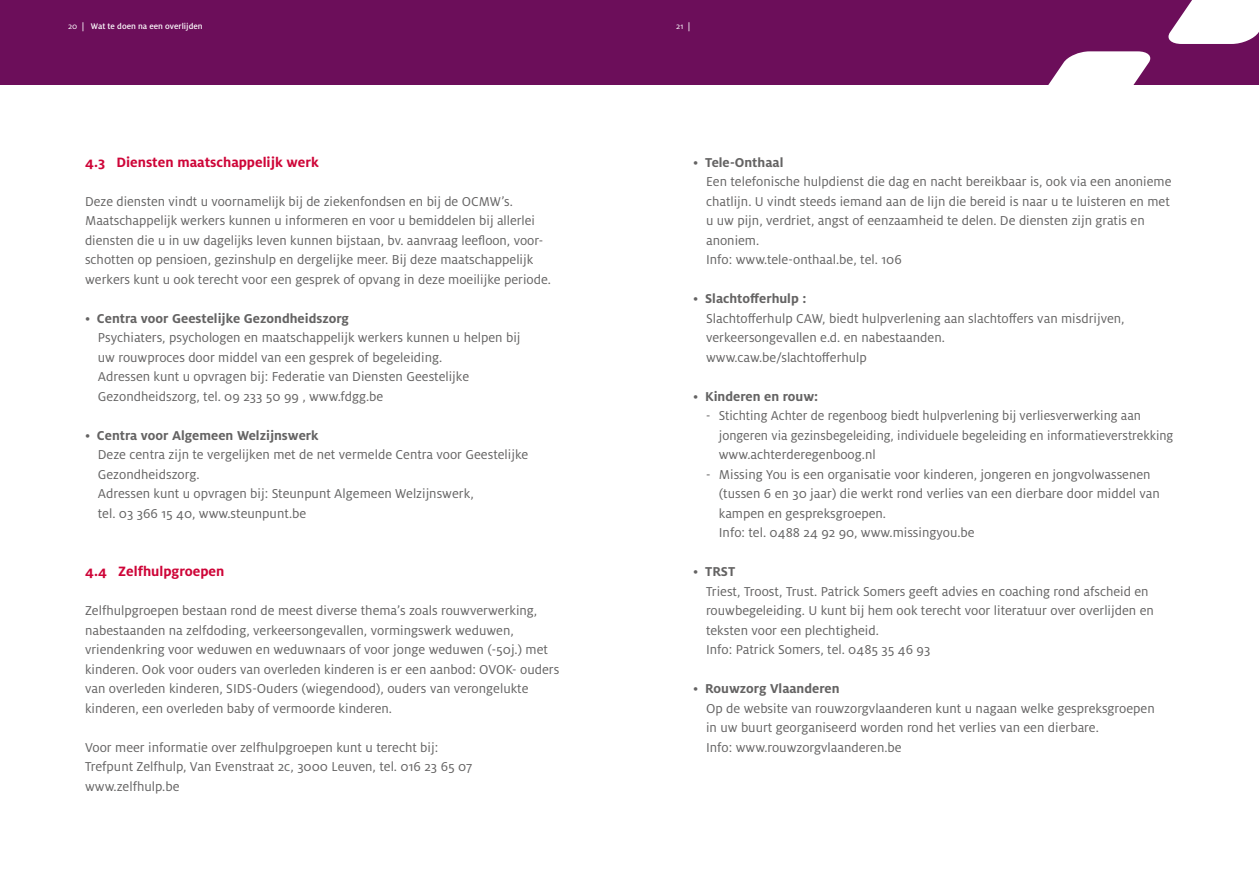
<style>
.page{position:relative;width:1259px;height:893px;background:#fff}
.page>*{position:absolute;margin:0;border:0;box-sizing:border-box;transform-origin:0 0}
.t1{font:700 15px "Milo OT";color:#ce0538}
.t2{font:14.25px/19.5px "Milo OT";color:#646363}
.t3{font:700 14.25px "Milo OT";color:#646363}
.t4{font:500 9px "Milo OT";color:#fff}
.t5{font:9px "Milo OT";color:#fff}
.s1{font-weight:400}
.s2{font-weight:500}
.s3{font-weight:700}
</style>
<div class="page">
<div style="left:629px;top:0;width:630px;height:85px;background:#6c0e5a"></div>
<svg style="left:1048px;top:51px;width:103px;height:34px"></svg>
<svg style="left:1168px;top:0;width:91px;height:44px;background:#eadde8"></svg>
<div style="left:0;top:0;width:629px;height:85px;background:#6c0e5a"></div>
<p class="t4" style="left:68px;top:21px;width:136px"><span class="s1">20</span> | Wat te doen na een overlijden</p>
<p class="t5" style="left:676px;top:21px;width:16px">21 <span class="s2">|</span></p>
<p class="t1" style="left:85px;top:153px;width:235px">4.3 Diensten maatschappelijk werk</p>
<p class="t2" style="left:85px;top:191px;width:467px">Deze diensten vindt u voornamelijk bij de ziekenfondsen en bij de OCMW’s.<br>Maatschappelijk werkers kunnen u informeren en voor u bemiddelen bij allerlei diensten die u in uw dagelijks leven kunnen bijstaan, bv. aanvraag leefloon, voor&shy;schotten op pensioen, gezinshulp en dergelijke meer. Bij deze maatschappelijk werkers kunt u ook terecht voor een gesprek of opvang in deze moeilijke periode.</p>
<p class="t2" style="left:98px;top:308px;width:424px;text-indent:-13px">• <span class="s3">Centra voor Geestelijke Gezondheidszorg<br></span>Psychiaters, psychologen en maatschappelijk werkers kunnen u helpen bij uw rouwproces door middel van een gesprek of begeleiding.<br>Adressen kunt u opvragen bij: Federatie van Diensten Geestelijke Gezondheidszorg, tel. 09 233 50 99 , www.fdgg.be</p>
<p class="t2" style="left:98px;top:425px;width:432px;text-indent:-13px">• <span class="s3">Centra voor Algemeen Welzijnswerk<br></span>Deze centra zijn te vergelijken met de net vermelde Centra voor Geestelijke Gezondheidszorg.<br>Adressen kunt u opvragen bij: Steunpunt Algemeen Welzijnswerk,<br>tel. 03 366 15 40, www.steunpunt.be</p>
<p class="t1" style="left:85px;top:563px;width:141px">4.4 Zelfhulpgroepen</p>
<p class="t2" style="left:85px;top:601px;width:476px">Zelfhulpgroepen bestaan rond de meest diverse thema’s zoals rouwverwerking, nabestaanden na zelfdoding, verkeersongevallen, vormingswerk weduwen, vriendenkring voor weduwen en weduwnaars of voor jonge weduwen (-50j.) met kinderen. Ook voor ouders van overleden kinderen is er een aanbod: OVOK- ouders van overleden kinderen, SIDS-Ouders (wiegendood), ouders van verongelukte kinderen, een overleden baby of vermoorde kinderen.</p>
<p class="t2" style="left:85px;top:737px;width:389px">Voor meer informatie over zelfhulpgroepen kunt u terecht bij:<br>Trefpunt Zelfhulp, Van Evenstraat 2c, 3000 Leuven, tel. 016 23 65 07 www.zelfhulp.be</p>
<p class="t2" style="left:706px;top:152px;width:467px;text-indent:-13px">• <span class="s3">Tele-Onthaal<br></span>Een telefonische hulpdienst die dag en nacht bereikbaar is, ook via een anonieme chatlijn. U vindt steeds iemand aan de lijn die bereid is naar u te luisteren en met u uw pijn, verdriet, angst of eenzaamheid te delen. De diensten zijn gratis en anoniem.<br>Info: www.tele-onthaal.be, tel. 106</p>
<p class="t2" style="left:706px;top:289px;width:420px;text-indent:-13px">• <span class="s3">Slachtofferhulp :<br></span>Slachtofferhulp CAW, biedt hulpverlening aan slachtoffers van misdrijven, verkeersongevallen e.d. en nabestaanden.<br>www.caw.be/slachtofferhulp</p>
<p class="t3" style="left:693px;top:388px;width:126px"><span class="s1">•</span> Kinderen en rouw:</p>
<p class="t2" style="left:719px;top:406px;width:456px;text-indent:-13px">- Stichting Achter de regenboog biedt hulpverlening bij verliesverwerking aan jongeren via gezinsbegeleiding, individuele begeleiding en informatieverstrekking www.achterderegenboog.nl</p>
<p class="t2" style="left:719px;top:464px;width:442px;text-indent:-13px">- Missing You is een organisatie voor kinderen, jongeren en jongvolwassenen (tussen 6 en 30 jaar) die werkt rond verlies van een dierbare door middel van kampen en gespreksgroepen.<br>Info: tel. 0488 24 92 90, www.missingyou.be</p>
<p class="t2" style="left:706px;top:562px;width:449px;text-indent:-13px">• <span class="s3">TRST<br></span>Triest, Troost, Trust. Patrick Somers geeft advies en coaching rond afscheid en rouwbegeleiding. U kunt bij hem ook terecht voor literatuur over overlijden en teksten voor een plechtigheid.<br>Info: Patrick Somers, tel. 0485 35 46 93</p>
<p class="t2" style="left:706px;top:679px;width:450px;text-indent:-13px">• <span class="s3">Rouwzorg Vlaanderen<br></span>Op de website van rouwzorgvlaanderen kunt u nagaan welke gespreksgroepen in uw buurt georganiseerd worden rond het verlies van een dierbare.<br>Info: www.rouwzorgvlaanderen.be</p>
</div>
